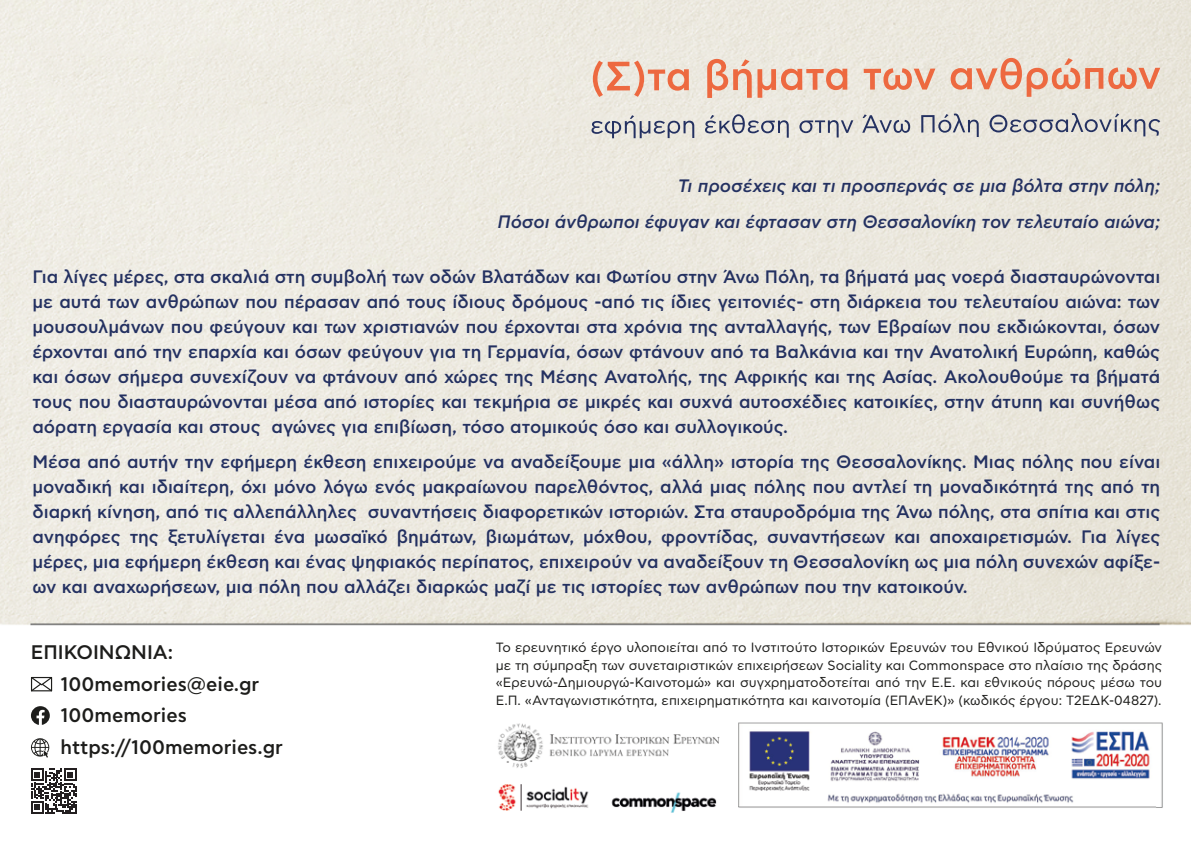
<style>
.page{position:relative;width:1191px;height:842px;background:#fff}
.page>*{position:absolute;margin:0;border:0;box-sizing:border-box;transform-origin:0 0}
.t1{font:500 19.6px/31.8px "CF Asty Std";color:#1d1d1b}
.t2{font:500 18px/25px "CF Asty Std";color:#243161;text-align:justify}
.t3{font:italic 500 18px/36px "CF Asty Std";color:#243161;text-align:right}
.t4{font:13.4px/17.4px "CF Asty Std";color:#1d1d1b;text-align:justify}
</style>
<div class="page">
<img style="left:0;top:0;width:1191px;height:814px">
<svg style="left:593px;top:61px;width:96px;height:36px;background:#ecc1ad"></svg>
<svg style="left:707px;top:59px;width:44px;height:39px;background:#ecb59f"></svg>
<svg style="left:757px;top:69px;width:90px;height:29px;background:#ebb8a3"></svg>
<svg style="left:863px;top:68px;width:72px;height:22px;background:#ebb39c"></svg>
<svg style="left:950px;top:58px;width:210px;height:39px;background:#eac4b2"></svg>
<svg style="left:591px;top:115px;width:103px;height:23px;background:#c0c0c3"></svg>
<svg style="left:705px;top:114px;width:83px;height:24px;background:#c1c1c4"></svg>
<svg style="left:799px;top:120px;width:54px;height:17px"></svg>
<svg style="left:862px;top:114px;width:48px;height:19px"></svg>
<svg style="left:921px;top:114px;width:57px;height:23px"></svg>
<svg style="left:989px;top:113px;width:171px;height:23px;background:#c1c0c2"></svg>
<svg style="left:31px;top:706px;width:19px;height:19px"></svg>
<svg style="left:31px;top:738px;width:18px;height:20px"></svg>
<svg style="left:31px;top:768px;width:45px;height:46px"></svg>
<svg style="left:30px;top:676px;width:23px;height:16px"></svg>
<p class="t3" style="left:498px;top:168px;width:664px">Τι προσέχεις και τι προσπερνάς σε μια βόλτα στην πόλη;<br>Πόσοι άνθρωποι έφυγαν και έφτασαν στη Θεσσαλονίκη τον τελευταίο αιώνα;</p>
<p class="t2" style="left:32px;top:265px;width:1129px">Για λίγες μέρες, στα σκαλιά στη συμβολή των οδών Βλατάδων και Φωτίου στην Άνω Πόλη, τα βήματά μας νοερά διασταυρώνονται με αυτά των ανθρώπων που πέρασαν από τους ίδιους δρόμους -από τις ίδιες γειτονιές- στη διάρκεια του τελευταίου αιώνα: των μουσουλμάνων που φεύγουν και των χριστιανών που έρχονται στα χρόνια της ανταλλαγής, των Εβραίων που εκδιώκονται, όσων έρχονται από την επαρχία και όσων φεύγουν για τη Γερμανία, όσων φτάνουν από τα Βαλκάνια και την Ανατολική Ευρώπη, καθώς και όσων σήμερα συνεχίζουν να φτάνουν από χώρες της Μέσης Ανατολής, της Αφρικής και της Ασίας. Ακολουθούμε τα βήματά τους που διασταυρώνονται μέσα από ιστορίες και τεκμήρια σε μικρές και συχνά αυτοσχέδιες κατοικίες, στην άτυπη και συνήθως αόρατη εργασία και στους αγώνες για επιβίωση, τόσο ατομικούς όσο και συλλογικούς.</p>
<p class="t2" style="left:32px;top:450px;width:1129px">Μέσα από αυτήν την εφήμερη έκθεση επιχειρούμε να αναδείξουμε μια «άλλη» ιστορία της Θεσσαλονίκης. Μιας πόλης που είναι μοναδική και ιδιαίτερη, όχι μόνο λόγω ενός μακραίωνου παρελθόντος, αλλά μιας πόλης που αντλεί τη μοναδικότητά της από τη διαρκή κίνηση, από τις αλλεπάλληλες συναντήσεις διαφορετικών ιστοριών. Στα σταυροδρόμια της Άνω πόλης, στα σπίτια και στις ανηφόρες της ξετυλίγεται ένα μωσαϊκό βημάτων, βιωμάτων, μόχθου, φροντίδας, συναντήσεων και αποχαιρετισμών. Για λίγες μέρες, μια εφήμερη έκθεση και ένας ψηφιακός περίπατος, επιχειρούν να αναδείξουν τη Θεσσαλονίκη ως μια πόλη συνεχών αφίξε&shy;ων και αναχωρήσεων, μια πόλη που αλλάζει διαρκώς μαζί με τις ιστορίες των ανθρώπων που την κατοικούν.</p>
<p class="t1" style="left:60px;top:637px;width:224px;text-indent:-30px">EΠΙΚΟΙΝΩΝΙΑ:<br>100memories@eie.gr<br>100memories https://100memories.gr</p>
<p class="t4" style="left:496px;top:639px;width:668px">Το ερευνητικό έργο υλοποιείται από το Ινστιτούτο Ιστορικών Ερευνών του Εθνικού Ιδρύματος Ερευνών με τη σύμπραξη των συνεταιριστικών επιχειρήσεων Sociality και Commonspace στο πλαίσιο της δράσης «Ερευνώ-Δημιουργώ-Καινοτομώ» και συγχρηματοδοτείται από την Ε.Ε. και εθνικούς πόρους μέσω του Ε.Π. «Ανταγωνιστικότητα, επιχειρηματικότητα και καινοτομία (ΕΠΑνΕΚ)» (κωδικός έργου: Τ2ΕΔΚ-04827).</p>
</div>
